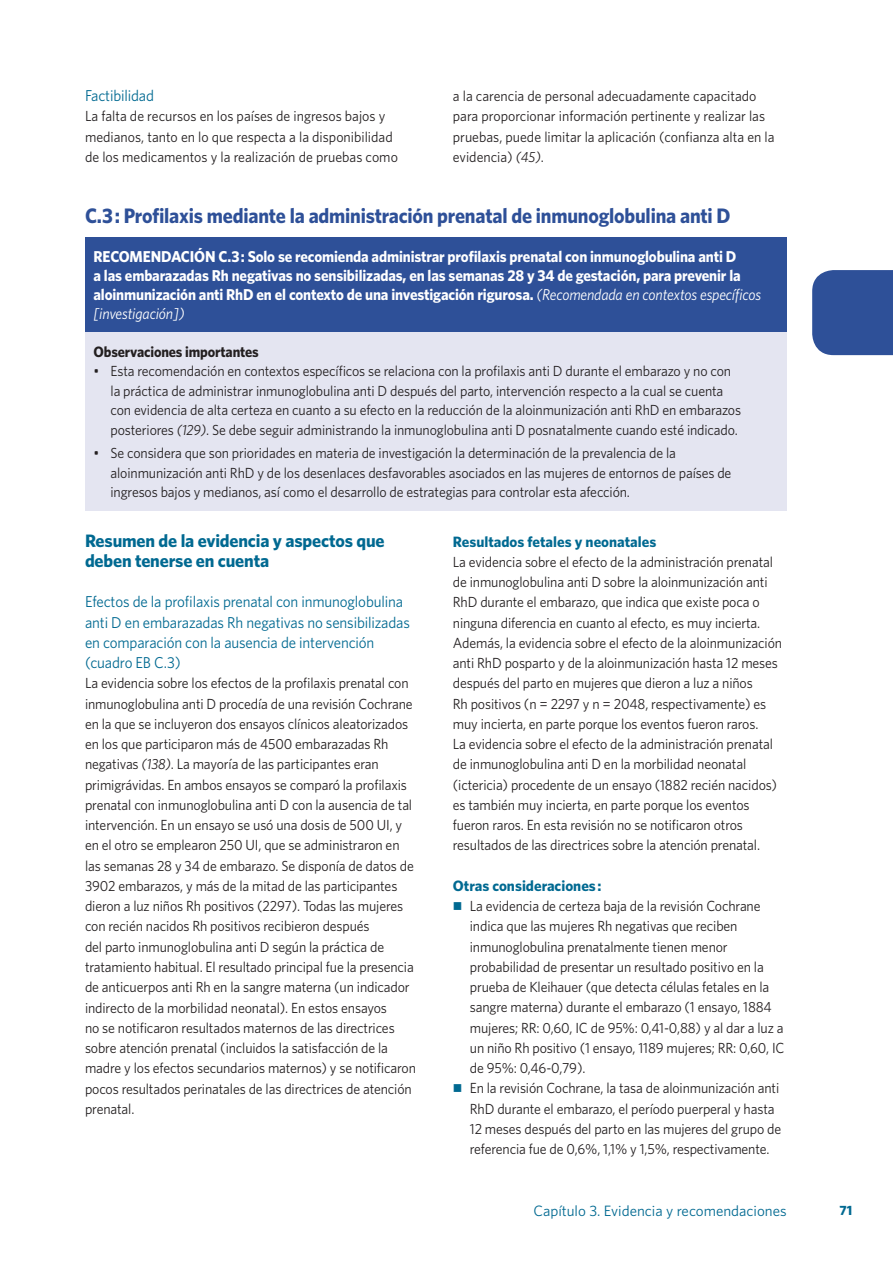
<style>
.page{position:relative;width:893px;height:1263px;background:#fff}
.page>*{position:absolute;margin:0;border:0;box-sizing:border-box;transform-origin:0 0}
.t1{font:700 21px "Whitney";letter-spacing:-.01em;color:#2e5098;scale:.95 1}
.t2{font:700 18px/20.2px "Whitney";letter-spacing:-.01em;color:#006991}
.t3{font:700 15.75px/18.9px "Whitney";letter-spacing:-.01em;color:#fff;scale:.95 1}
.t4{font:15.75px/20.2px "Whitney";letter-spacing:-.01em;color:#006991;scale:.95 1}
.t5{font:700 15px "Whitney";color:#006991}
.t6{font:15px "Whitney";color:#006991}
.t7{font:700 15px "Whitney";letter-spacing:-.01em;color:#231f20;scale:.95 1}
.t8{font:14.7px/20.2px "Whitney";letter-spacing:-.01em;color:#231f20;scale:.95 1}
.t9{font:700 13.5px "Whitney";color:#006991}
.s1{font-style:italic}
.s2{font-weight:400;font-style:italic}
.s3{color:#006991}
</style>
<div class="page">
<div style="left:812px;top:270px;width:81px;height:85px;background:#2e5098"></div>
<div style="left:85px;top:237px;width:702px;height:95px;background:#2e5098"></div>
<div style="left:85px;top:332px;width:702px;height:178px;background:#e4e5f1"></div>
<p class="t4" style="left:85px;top:85px;width:74px">Factibilidad</p>
<p class="t8" style="left:85px;top:106px;width:331px">La falta de recursos en los países de ingresos bajos y medianos, tanto en lo que respecta a la disponibilidad de los medicamentos y la realización de pruebas como</p>
<p class="t8" style="left:453px;top:85px;width:340px">a la carencia de personal adecuadamente capacitado para proporcionar información pertinente y realizar las pruebas, puede limitar la aplicación (confianza alta en la evidencia) <span class="s1">(45)</span>.</p>
<h1 class="t1" style="left:85px;top:201px;width:681px">C.3 : Profilaxis mediante la administración prenatal de inmunoglobulina anti D</h1>
<p class="t3" style="left:94px;top:247px;width:704px">RECOMENDACIÓN C.3 : Solo se recomienda administrar profilaxis prenatal con inmunoglobulina anti D<br>a las embarazadas Rh negativas no sensibilizadas, en las semanas 28 y 34 de gestación, para prevenir la aloinmunización anti RhD en el contexto de una investigación rigurosa. <span class="s2">(Recomendada en contextos específicos [investigación])</span></p>
<p class="t7" style="left:94px;top:341px;width:175px">Observaciones importantes</p>
<p class="t8" style="left:111px;top:361px;width:665px;line-height:19.5px;text-indent:-17px">• Esta recomendación en contextos específicos se relaciona con la profilaxis anti D durante el embarazo y no con la práctica de administrar inmunoglobulina anti D después del parto, intervención respecto a la cual se cuenta con evidencia de alta certeza en cuanto a su efecto en la reducción de la aloinmunización anti RhD en embarazos posteriores <span class="s1">(129)</span>. Se debe seguir administrando la inmunoglobulina anti D posnatalmente cuando esté indicado.</p>
<p class="t8" style="left:111px;top:443px;width:655px;line-height:19.5px;text-indent:-17px">• Se considera que son prioridades en materia de investigación la determinación de la prevalencia de la aloinmunización anti RhD y de los desenlaces desfavorables asociados en las mujeres de entornos de países de ingresos bajos y medianos, así como el desarrollo de estrategias para controlar esta afección.</p>
<p class="t2" style="left:85px;top:530px;width:301px">Resumen de la evidencia y aspectos que deben tenerse en cuenta</p>
<p class="t4" style="left:85px;top:591px;width:343px">Efectos de la profilaxis prenatal con inmunoglobulina anti D en embarazadas Rh negativas no sensibilizadas en comparación con la ausencia de intervención (cuadro EB C.3)</p>
<p class="t8" style="left:85px;top:673px;width:350px">La evidencia sobre los efectos de la profilaxis prenatal con inmunoglobulina anti D procedía de una revisión Cochrane en la que se incluyeron dos ensayos clínicos aleatorizados en los que participaron más de 4500 embarazadas Rh negativas <span class="s1">(138)</span>. La mayoría de las participantes eran primigrávidas. En ambos ensayos se comparó la profilaxis prenatal con inmunoglobulina anti D con la ausencia de tal intervención. En un ensayo se usó una dosis de 500 UI, y en el otro se emplearon 250 UI, que se administraron en las semanas 28 y 34 de embarazo. Se disponía de datos de 3902 embarazos, y más de la mitad de las participantes dieron a luz niños Rh positivos (2297). Todas las mujeres con recién nacidos Rh positivos recibieron después<br>del parto inmunoglobulina anti D según la práctica de tratamiento habitual. El resultado principal fue la presencia de anticuerpos anti Rh en la sangre materna (un indicador indirecto de la morbilidad neonatal). En estos ensayos<br>no se notificaron resultados maternos de las directrices sobre atención prenatal (incluidos la satisfacción de la madre y los efectos secundarios maternos) y se notificaron pocos resultados perinatales de las directrices de atención prenatal.</p>
<p class="t5" style="left:453px;top:531px;width:205px">Resultados fetales y neonatales</p>
<p class="t8" style="left:453px;top:551px;width:348px">La evidencia sobre el efecto de la administración prenatal de inmunoglobulina anti D sobre la aloinmunización anti RhD durante el embarazo, que indica que existe poca o ninguna diferencia en cuanto al efecto, es muy incierta.<br>Además, la evidencia sobre el efecto de la aloinmunización anti RhD posparto y de la aloinmunización hasta 12 meses después del parto en mujeres que dieron a luz a niños<br>Rh positivos (n = 2297 y n = 2048, respectivamente) es muy incierta, en parte porque los eventos fueron raros.<br>La evidencia sobre el efecto de la administración prenatal de inmunoglobulina anti D en la morbilidad neonatal (ictericia) procedente de un ensayo (1882 recién nacidos) es también muy incierta, en parte porque los eventos fueron raros. En esta revisión no se notificaron otros resultados de las directrices sobre la atención prenatal.</p>
<p class="t5" style="left:453px;top:876px;width:150px">Otras consideraciones :</p>
<p class="t8" style="left:470px;top:895px;width:333px;text-indent:-17px"><span class="s3">■</span> La evidencia de certeza baja de la revisión Cochrane indica que las mujeres Rh negativas que reciben inmunoglobulina prenatalmente tienen menor probabilidad de presentar un resultado positivo en la prueba de Kleihauer (que detecta células fetales en la sangre materna) durante el embarazo (1 ensayo, 1884 mujeres; RR: 0,60, IC de 95%: 0,41-0,88) y al dar a luz a un niño Rh positivo (1 ensayo, 1189 mujeres; RR: 0,60, IC de 95%: 0,46-0,79).</p>
<p class="t8" style="left:470px;top:1078px;width:329px;text-indent:-17px"><span class="s3">■</span> En la revisión Cochrane, la tasa de aloinmunización anti RhD durante el embarazo, el período puerperal y hasta 12 meses después del parto en las mujeres del grupo de referencia fue de 0,6%, 1,1% y 1,5%, respectivamente.</p>
<p class="t6" style="left:533px;top:1200px;width:255px">Capítulo 3. Evidencia y recomendaciones</p>
<p class="t9" style="left:839px;top:1201px;width:14px">71</p>
</div>
